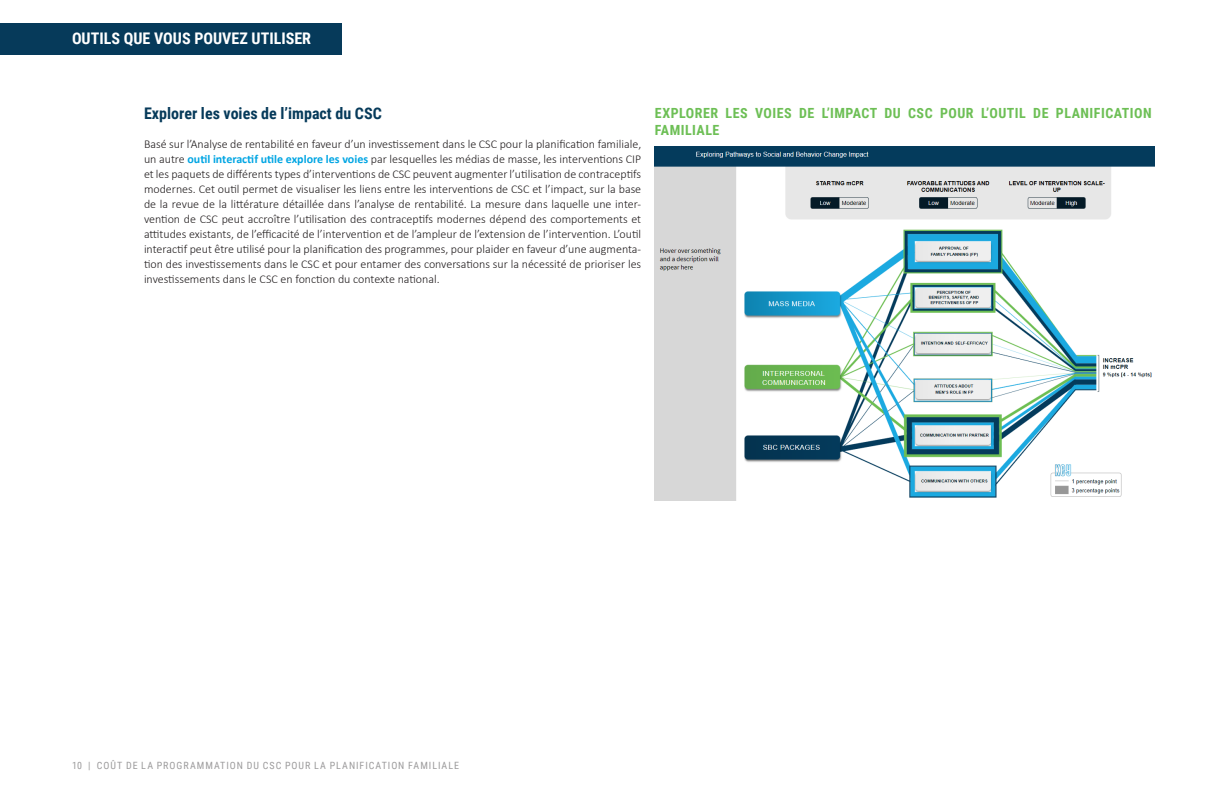
<style>
.page{position:relative;width:1224px;height:792px;background:#fff}
.page>*{position:absolute;margin:0;border:0;box-sizing:border-box;transform-origin:0 0}
.Heading_2{font:700 16px "Roboto Condensed";color:#063a5a}
.RunningHeadings_Left{font:700 16px "Roboto Condensed";color:#fff}
.FigTitles{font:700 14px/17px "Roboto Condensed";letter-spacing:.035em;color:#6dbf55}
.t1{font:300 12px/15px "Calibri";color:#231f20;text-align:justify}
.t2{font:10px "Roboto Condensed";letter-spacing:.1em;color:#9c9b9c}
.s1{font-weight:700;color:#00a5e3}
</style>
<div class="page">
<div style="left:0;top:23px;width:341px;height:31px;background:#063a5a"></div>
<img style="left:655px;top:147px;width:499px;height:354px">
<p class="RunningHeadings_Left" style="left:72px;top:27px;width:241px">OUTILS QUE VOUS POUVEZ UTILISER</p>
<p class="Heading_2" style="left:144px;top:102px;width:239px">Explorer les voies de l’impact du CSC</p>
<p class="t1" style="left:144px;top:136px;width:499px">Basé sur l’Analyse de rentabilité en faveur d’un investissement dans le CSC pour la planification familiale, un autre <span class="s1">outil interactif utile explore les voies</span> par lesquelles les médias de masse, les interventions CIP et les paquets de différents types d’interventions de CSC peuvent augmenter l’utilisation de contraceptifs modernes. Cet outil permet de visualiser les liens entre les interventions de CSC et l’impact, sur la base de la revue de la littérature détaillée dans l’analyse de rentabilité. La mesure dans laquelle une inter&shy;vention de CSC peut accroître l’utilisation des contraceptifs modernes dépend des comportements et attitudes existants, de l’efficacité de l’intervention et de l’ampleur de l’extension de l’intervention. L’outil interactif peut être utilisé pour la planification des programmes, pour plaider en faveur d’une augmenta&shy;tion des investissements dans le CSC et pour entamer des conversations sur la nécessité de prioriser les investissements dans le CSC en fonction du contexte national.</p>
<p class="FigTitles" style="left:655px;top:104px;width:498px">EXPLORER LES VOIES DE L’IMPACT DU CSC POUR L’OUTIL DE PLANIFICATION<br>FAMILIALE</p>
<p class="t2" style="left:72px;top:758px;width:389px">10 | COÛT DE LA PROGRAMMATION DU CSC POUR LA PLANIFICATION FAMILIALE</p>
</div>
